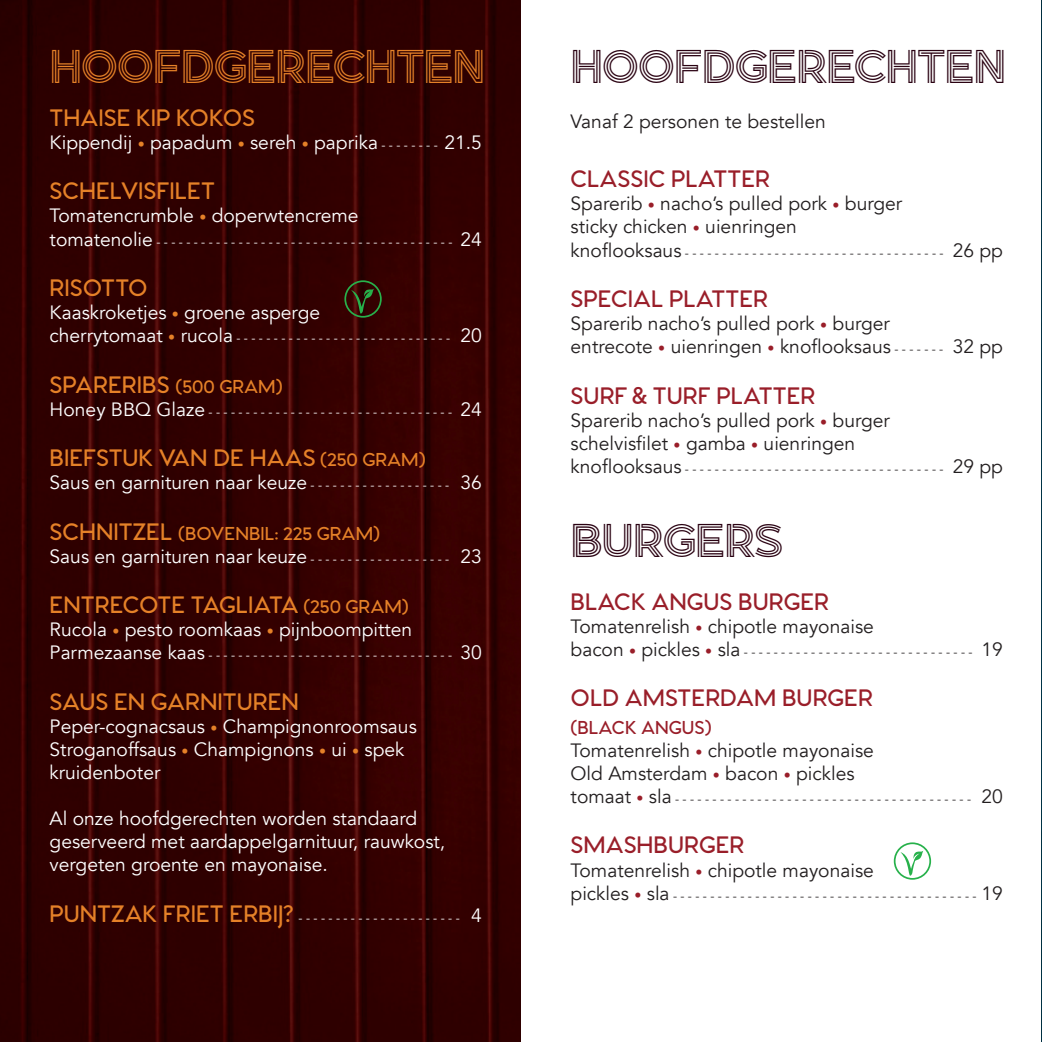
<style>
.page{position:relative;width:1042px;height:1042px;background:#fff}
.page>*{position:absolute;margin:0;border:0;box-sizing:border-box;transform-origin:0 0}
.t1{font:47.25px "Retrolight";letter-spacing:-.02em;color:#e58128}
.t2{font:47.25px "Retrolight";letter-spacing:-.02em;color:#2a0212}
.t3{font:47.25px "Retrolight";letter-spacing:-.045em;color:#2a0212}
.t4{font:600 24.5px "Venti CF";color:#e58128}
.t5{font:600 24.5px "Venti CF";color:#991e29}
.t6{font:19.25px/23.1px "Avenir";color:#fff}
.t7{font:19.25px/23.1px "Avenir";color:#231f20}
.t8{font:600 19.25px "Venti CF";color:#e58128}
.t9{font:600 19.25px "Venti CF";color:#991e29}
.t10{font:12.25px "Avenir";color:#231f20}
.t11{font:12.25px "Avenir";color:#fff}
.s1{font-size:14px;color:#e58128}
.s2{font-size:12.25px}
.s3{font-size:19.25px}
.s4{font-size:24.5px}
.s5{font-family:"Venti CF";font-weight:600;font-size:24.5px;color:#e58128}
.s6{font-size:14px;color:#991e29}
</style>
<div class="page">
<img style="left:0;top:0;width:521px;height:1042px">
<img style="left:1041px;top:0;width:1px;height:1042px">
<svg style="left:894px;top:842px;width:37px;height:38px"></svg>
<svg style="left:344px;top:280px;width:38px;height:38px"></svg>
<h1 class="t1" style="left:50px;top:36px;width:437px">HOOFDGERECHTEN</h1>
<p class="t4" style="left:50px;top:102px;width:207px">THAISE KIP KOKOS</p>
<p class="t6" style="left:50px;top:131px;width:434px">Kippendij <span class="s1">•</span> papadum <span class="s1">•</span> sereh <span class="s1">•</span> paprika <span class="s2">- - - - - - - -</span> 21.5</p>
<p class="t4" style="left:50px;top:176px;width:167px">SCHELVISFILET</p>
<p class="t6" style="left:50px;top:205px;width:310px">Tomatencrumble <span class="s1">•</span> doperwtencreme</p>
<p class="t11" style="left:50px;top:234px;width:434px"><span class="s3">tomatenolie</span> - - - - - - - - - - - - - - - - - - - - - - - - - - - - - - - - - - - - - - - - <span class="s3">24</span></p>
<p class="t4" style="left:50px;top:273px;width:100px">RISOTTO</p>
<p class="t6" style="left:50px;top:301px;width:272px">Kaaskroketjes <span class="s1">•</span> groene asperge</p>
<p class="t11" style="left:50px;top:331px;width:434px"><span class="s3">cherrytomaat</span> <span class="s1">•</span> <span class="s3">rucola</span> - - - - - - - - - - - - - - - - - - - - - - - - - - - - - <span class="s3">20</span></p>
<p class="t4" style="left:50px;top:369px;width:234px">SPARERIBS <span class="s3">(500 GRAM)</span></p>
<p class="t11" style="left:50px;top:404px;width:434px"><span class="s3">Honey BBQ Glaze</span> - - - - - - - - - - - - - - - - - - - - - - - - - - - - - - - - - <span class="s3">24</span></p>
<p class="t4" style="left:50px;top:443px;width:377px">BIEFSTUK VAN DE HAAS <span class="s3">(250 GRAM)</span></p>
<p class="t6" style="left:50px;top:471px;width:434px">Saus en garnituren naar keuze <span class="s2">- - - - - - - - - - - - - - - - - - -</span> 36</p>
<p class="t8" style="left:50px;top:521px;width:332px"><span class="s4">SCHNITZEL</span> (BOVENBIL: 225 GRAM)</p>
<p class="t6" style="left:50px;top:545px;width:434px">Saus en garnituren naar keuze <span class="s2">- - - - - - - - - - - - - - - - - - -</span> 23</p>
<p class="t4" style="left:50px;top:590px;width:361px">ENTRECOTE TAGLIATA <span class="s3">(250 GRAM)</span></p>
<p class="t6" style="left:50px;top:618px;width:364px">Rucola <span class="s1">•</span> pesto roomkaas <span class="s1">•</span> pijnboompitten</p>
<p class="t11" style="left:50px;top:648px;width:434px"><span class="s3">Parmezaanse kaas</span> - - - - - - - - - - - - - - - - - - - - - - - - - - - - - - - - - <span class="s3">30</span></p>
<p class="t4" style="left:50px;top:686px;width:251px">SAUS EN GARNITUREN</p>
<p class="t6" style="left:50px;top:715px;width:369px">Peper-cognacsaus <span class="s1">•</span> Champignonroomsaus<br>Stroganoffsaus <span class="s1">•</span> Champignons <span class="s1">•</span> ui <span class="s1">•</span> spek kruidenboter</p>
<p class="t6" style="left:50px;top:807px;width:397px">Al onze hoofdgerechten worden standaard geserveerd met aardappelgarnituur, rauwkost, vergeten groente en mayonaise.</p>
<p class="t11" style="left:50px;top:910px;width:434px"><span class="s5">PUNTZAK FRIET ERBIJ?</span> - - - - - - - - - - - - - - - - - - - - - - <span class="s3">4</span></p>
<h1 class="t2" style="left:570px;top:36px;width:437px">HOOFDGERECHTEN</h1>
<p class="t7" style="left:570px;top:111px;width:257px">Vanaf 2 personen te bestellen</p>
<p class="t5" style="left:570px;top:164px;width:201px">CLASSIC PLATTER</p>
<p class="t7" style="left:570px;top:192px;width:333px">Sparerib <span class="s6">•</span> nacho’s pulled pork <span class="s6">•</span> burger sticky chicken <span class="s6">•</span> uienringen</p>
<p class="t10" style="left:570px;top:245px;width:434px"><span class="s3">knoflooksaus</span> - - - - - - - - - - - - - - - - - - - - - - - - - - - - - - - - - - - <span class="s3">26 pp</span></p>
<p class="t5" style="left:570px;top:284px;width:199px">SPECIAL PLATTER</p>
<p class="t7" style="left:570px;top:312px;width:434px">Sparerib nacho’s pulled pork <span class="s6">•</span> burger<br>entrecote <span class="s6">•</span> uienringen <span class="s6">•</span> knoflooksaus <span class="s2">- - - - - - -</span> 32 pp</p>
<p class="t5" style="left:570px;top:380px;width:246px">SURF &amp; TURF PLATTER</p>
<p class="t7" style="left:570px;top:409px;width:321px">Sparerib nacho’s pulled pork <span class="s6">•</span> burger schelvisfilet <span class="s6">•</span> gamba <span class="s6">•</span> uienringen</p>
<p class="t10" style="left:570px;top:461px;width:434px"><span class="s3">knoflooksaus</span> - - - - - - - - - - - - - - - - - - - - - - - - - - - - - - - - - - - <span class="s3">29 pp</span></p>
<h1 class="t3" style="left:570px;top:510px;width:215px">BURGERS</h1>
<p class="t5" style="left:570px;top:586px;width:260px">BLACK ANGUS BURGER</p>
<p class="t7" style="left:570px;top:615px;width:305px">Tomatenrelish <span class="s6">•</span> chipotle mayonaise</p>
<p class="t10" style="left:570px;top:644px;width:434px"><span class="s3">bacon</span> <span class="s6">•</span> <span class="s3">pickles</span> <span class="s6">•</span> <span class="s3">sla</span> - - - - - - - - - - - - - - - - - - - - - - - - - - - - - - - <span class="s3">19</span></p>
<p class="t5" style="left:570px;top:683px;width:304px">OLD AMSTERDAM BURGER</p>
<p class="t9" style="left:570px;top:715px;width:142px">(BLACK ANGUS)</p>
<p class="t7" style="left:570px;top:739px;width:305px">Tomatenrelish <span class="s6">•</span> chipotle mayonaise<br>Old Amsterdam <span class="s6">•</span> bacon <span class="s6">•</span> pickles</p>
<p class="t10" style="left:570px;top:791px;width:434px"><span class="s3">tomaat</span> <span class="s6">•</span> <span class="s3">sla</span> - - - - - - - - - - - - - - - - - - - - - - - - - - - - - - - - - - - - - - - - <span class="s3">20</span></p>
<p class="t5" style="left:570px;top:830px;width:175px">SMASHBURGER</p>
<p class="t7" style="left:570px;top:859px;width:305px">Tomatenrelish <span class="s6">•</span> chipotle mayonaise</p>
<p class="t10" style="left:570px;top:888px;width:434px"><span class="s3">pickles</span> <span class="s6">•</span> <span class="s3">sla</span> - - - - - - - - - - - - - - - - - - - - - - - - - - - - - - - - - - - - - - - - - <span class="s3">19</span></p>
</div>
